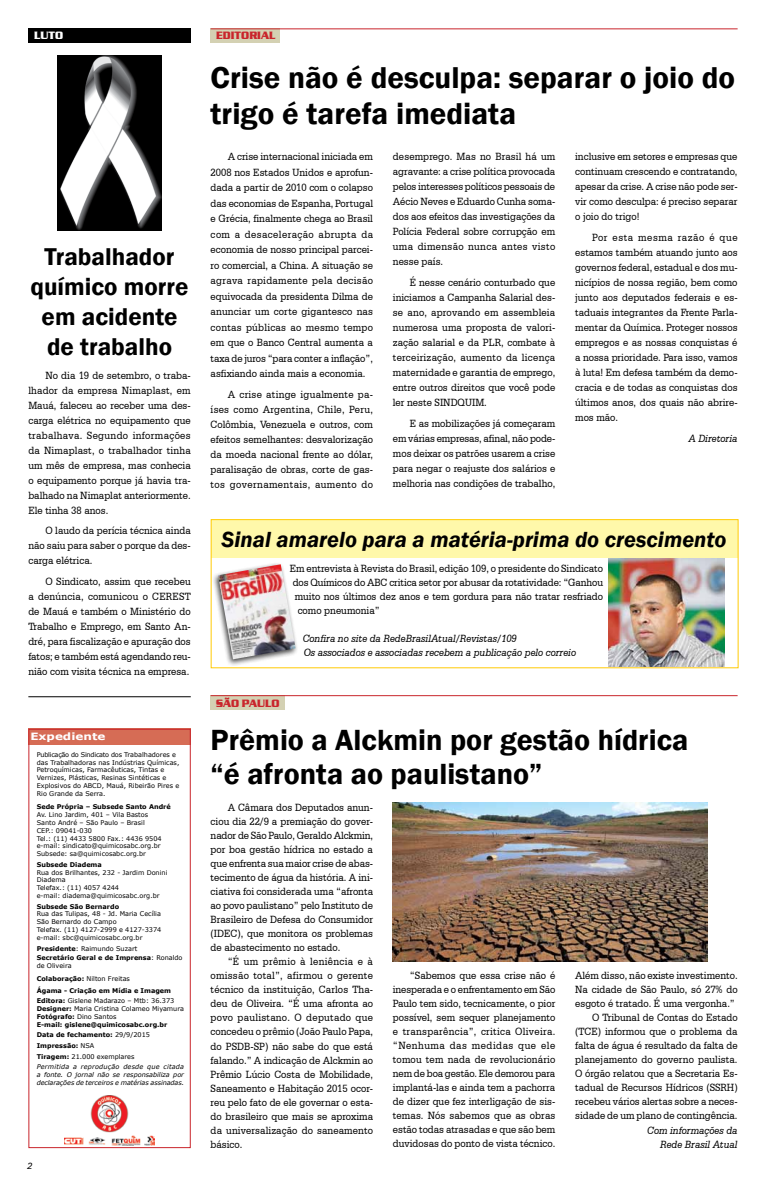
<style>
.page{position:relative;width:766px;height:1191px;background:#fff}
.page>*{position:absolute;margin:0;border:0;box-sizing:border-box;transform-origin:0 0}
.t1{font:600 31px/36px "Franklin Gothic";color:#000}
.t2{font:600 30px/34px "Franklin Gothic";color:#000}
.t3{font:600 25px/30px "Franklin Gothic";color:#000;text-align:center}
.t4{font:italic 600 22.5px "Franklin Gothic";color:#000}
.t5{font:11px/15px "Serifa BT";color:#000;text-align:justify;scale:.9 1}
.t6{font:italic 11px/14px "Serifa BT";color:#000;scale:.9 1}
.t7{font:700 11px "Serpentine D";color:#c9252c;scale:.9 1}
.t8{font:700 11px "Serpentine D";color:#fff;scale:.9 1}
.t9{font:700 10px "Verdana";color:#fff;scale:1.2 1}
.t10{font:italic 500 9px "Univers";color:#000}
.t11{font:6.5px/7.8px "Verdana";color:#000}
.t12{font:700 6.5px/10.6px "Verdana";color:#000}
.t13{font:italic 6.5px/7.8px "Verdana";letter-spacing:-.01em;color:#000}
.s1{font-weight:400}
.s2{font-weight:700}
.s3{font-weight:400;font-style:italic}
</style>
<div class="page">
<img style="left:64px;top:1095px;width:90px;height:50px">
<div style="left:28px;top:28px;width:163px;height:15px;background:#000"></div>
<div style="left:28px;top:728px;width:163px;height:17px;background:#d66c55"></div>
<div style="left:28px;top:729px;width:163px;height:419px;border:1px solid #c9252c"></div>
<div style="left:210px;top:28px;width:70px;height:15px;background:#d4d1b3"></div>
<hr style="left:210px;top:28px;width:527px;height:1px;background:#c9252c">
<div style="left:210px;top:695px;width:75px;height:14px;background:#d4d1b3"></div>
<hr style="left:210px;top:695px;width:527px;height:1px;background:#c9252c">
<img style="left:608px;top:558px;width:116px;height:108px">
<div style="left:211px;top:519px;width:527px;height:39px;background:#fff8aa"></div>
<div style="left:211px;top:561px;width:87px;height:105px;background:#000;opacity:.75"></div>
<img style="left:218px;top:564px;width:77px;height:95px">
<div style="left:210px;top:519px;width:528px;height:149px;border:1px solid #ffcb05"></div>
<img style="left:393px;top:802px;width:314px;height:159px">
<hr style="left:28px;top:696px;width:163px;height:1px;background:#000">
<img style="left:57px;top:55px;width:104px;height:175px">
<p class="t8" style="left:34px;top:29px;width:34px">LUTO</p>
<h3 class="t3" style="left:30px;top:242px;width:160px">Trabalhador químico morre em acidente de trabalho</h3>
<p class="t5" style="left:28px;top:367px;width:182px;text-indent:17px">No dia 19 de setembro, o traba&shy;lhador da empresa Nimaplast, em Mauá, faleceu ao receber uma des&shy;carga elétrica no equipamento que trabalhava. Segundo informações da Nimaplast, o trabalhador tinha um mês de empresa, mas conhecia o equipamento porque já havia tra&shy;balhado na Nimaplat anteriormente.<br>Ele tinha 38 anos.</p>
<p class="t5" style="left:28px;top:523px;width:182px;text-indent:17px">O laudo da perícia técnica ainda não saiu para saber o porque da des&shy;carga elétrica.</p>
<p class="t5" style="left:28px;top:574px;width:182px;text-indent:17px">O Sindicato, assim que recebeu a denúncia, comunicou o CEREST de Mauá e também o Ministério do Trabalho e Emprego, em Santo An&shy;dré, para fiscalização e apuração dos fatos; e também está agendando reu&shy;nião com visita técnica na empresa.</p>
<p class="t9" style="left:30px;top:729px;width:64px">Expediente</p>
<p class="t11" style="left:37px;top:750px;width:144px">Publicação do Sindicato dos Trabalhadores e das Trabalhadoras nas Indústrias Químicas, Petroquímicas, Farmacêuticas, Tintas e Vernizes, Plásticas, Resinas Sintéticas e Explosivos do ABCD, Mauá, Ribeirão Pires e Rio Grande da Serra.</p>
<p class="t12" style="left:37px;top:801px;width:135px">Sede Própria – Subsede Santo André</p>
<p class="t11" style="left:37px;top:811px;width:126px">Av. Lino Jardim, 401 – Vila Bastos<br>Santo André – São Paulo – Brasil<br>CEP.: 09041-030<br>Tel.: (11) 4433 5800 Fax.: 4436 9504 e-mail: sindicato@quimicosabc.org.br<br>Subsede: sa@quimicosabc.org.br</p>
<p class="t12" style="left:37px;top:859px;width:67px">Subsede Diadema</p>
<p class="t11" style="left:37px;top:868px;width:132px">Rua dos Brilhantes, 232 - Jardim Donini<br>Diadema<br>Telefax.: (11) 4057 4244<br>e-mail: diadema@quimicosabc.org.br</p>
<p class="t12" style="left:37px;top:901px;width:84px">Subsede São Bernardo</p>
<p class="t11" style="left:37px;top:910px;width:126px">Rua das Tulipas, 48 - Jd. Maria Cecília<br>São Bernardo do Campo<br>Telefax. (11) 4127-2999 e 4127-3374 e-mail: sbc@quimicosabc.org.br</p>
<p class="t12" style="left:37px;top:943px;width:147px;line-height:9.8px">Presidente<span class="s1">: Raimundo Suzart<br></span>Secretário Geral e de Imprensa<span class="s1">: Ronaldo</span></p>
<p class="t12" style="left:37px;top:959px;width:136px;line-height:12.6px"><span class="s1">de Oliveira<br></span>Colaboração: <span class="s1">Nilton Freitas<br></span>Ágama - Criação em Mídia e Imagem</p>
<p class="t11" style="left:37px;top:996px;width:149px"><span class="s2">Editora:</span> Gislene Madarazo – Mtb: 36.373<br><span class="s2">Designer:</span> Maria Cristina Colameo Miyamura <span class="s2">Fotógrafo:</span> Dino Santos<br><span class="s2">E-mail: gislene@quimicosabc.org.br</span></p>
<p class="t12" style="left:37px;top:1029px;width:149px">Data de fechamento: <span class="s1">29/9/2015<br></span>Impressão: <span class="s1">NSA<br></span>Tiragem: <span class="s1">21.000 exemplares<br></span><span class="s3">Permitida a reprodução desde que citada</span></p>
<p class="t13" style="left:37px;top:1070px;width:149px">a fonte. O jornal não se responsabiliza por declarações de terceiros e matérias assinadas.</p>
<p class="t10" style="left:27px;top:1159px;width:7px">2</p>
<p class="t7" style="left:216px;top:29px;width:67px">EDITORIAL</p>
<h1 class="t1" style="left:210px;top:60px;width:526px">Crise não é desculpa: separar o joio do trigo é tarefa imediata</h1>
<p class="t5" style="left:210px;top:149px;width:182px;line-height:15.5px;text-indent:17px">A crise internacional iniciada em 2008 nos Estados Unidos e aprofun&shy;dada a partir de 2010 com o colapso das economias de Espanha, Portugal e Grécia, finalmente chega ao Brasil com a desaceleração abrupta da economia de nosso principal parcei&shy;ro comercial, a China. A situação se agrava rapidamente pela decisão equivocada da presidenta Dilma de anunciar um corte gigantesco nas contas públicas ao mesmo tempo em que o Banco Central aumenta a taxa de juros “para conter a inflação”, asfixiando ainda mais a economia.</p>
<p class="t5" style="left:210px;top:387px;width:182px;text-indent:17px">A crise atinge igualmente pa&shy;íses como Argentina, Chile, Peru, Colômbia, Venezuela e outros, com efeitos semelhantes: desvalorização da moeda nacional frente ao dólar, paralisação de obras, corte de gas&shy;tos governamentais, aumento do</p>
<p class="t5" style="left:393px;top:149px;width:182px">desemprego. Mas no Brasil há um agravante: a crise política provocada pelos interesses políticos pessoais de Aécio Neves e Eduardo Cunha soma&shy;dos aos efeitos das investigações da Polícia Federal sobre corrupção em uma dimensão nunca antes visto nesse país.</p>
<p class="t5" style="left:393px;top:275px;width:182px;text-indent:17px">É nesse cenário conturbado que iniciamos a Campanha Salarial des&shy;se ano, aprovando em assembleia numerosa uma proposta de valori&shy;zação salarial e da PLR, combate à terceirização, aumento da licença maternidade e garantia de emprego, entre outros direitos que você pode ler neste SINDQUIM.</p>
<p class="t5" style="left:393px;top:415px;width:182px;text-indent:17px">E as mobilizações já começaram em várias empresas, afinal, não pode&shy;mos deixar os patrões usarem a crise para negar o reajuste dos salários e melhoria nas condições de trabalho,</p>
<p class="t5" style="left:575px;top:149px;width:182px">inclusive em setores e empresas que continuam crescendo e contratando, apesar da crise. A crise não pode ser&shy;vir como desculpa: é preciso separar o joio do trigo!</p>
<p class="t5" style="left:575px;top:230px;width:182px;text-indent:17px">Por esta mesma razão é que estamos também atuando junto aos governos federal, estadual e dos mu&shy;nicípios de nossa região, bem como junto aos deputados federais e es&shy;taduais integrantes da Frente Parla&shy;mentar da Química. Proteger nossos empregos e as nossas conquistas é a nossa prioridade. Para isso, vamos à luta! Em defesa também da demo&shy;cracia e de todas as conquistas dos últimos anos, dos quais não abrire&shy;mos mão.</p>
<p class="t6" style="left:688px;top:431px;width:56px">A Diretoria</p>
<h3 class="t4" style="left:221px;top:525px;width:506px">Sinal amarelo para a matéria-prima do crescimento</h3>
<p class="t5" style="left:289px;top:561px;width:349px">Em entrevista à Revista do Brasil, edição 109, o presidente do Sindicato</p>
<p class="t5" style="left:292px;top:575px;width:346px">dos Químicos do ABC critica setor por abusar da rotatividade: “Ganhou</p>
<p class="t5" style="left:294px;top:589px;width:344px">muito nos últimos dez anos e tem gordura para não tratar resfriado</p>
<p class="t5" style="left:297px;top:603px;width:93px">como pneumonia”</p>
<p class="t6" style="left:302px;top:631px;width:305px">Confira no site da RedeBrasilAtual/Revistas/109<br>Os associados e associadas recebem a publicação pelo correio</p>
<p class="t7" style="left:216px;top:697px;width:72px">SÃO PAULO</p>
<h2 class="t2" style="left:210px;top:723px;width:479px">Prêmio a Alckmin por gestão hídrica “é afronta ao paulistano”</h2>
<p class="t5" style="left:210px;top:800px;width:182px;line-height:14px;text-indent:17px">A Câmara dos Deputados anun&shy;ciou dia 22/9 a premiação do gover&shy;nador de São Paulo, Geraldo Alckmin, por boa gestão hídrica no estado a que enfrenta sua maior crise de abas&shy;tecimento de água da história. A ini&shy;ciativa foi considerada uma “afronta ao povo paulistano” pelo Instituto de Brasileiro de Defesa do Consumidor (IDEC), que monitora os problemas de abastecimento no estado.</p>
<p class="t5" style="left:210px;top:954px;width:182px;line-height:14px;text-indent:17px">“É um prêmio à leniência e à omissão total”, afirmou o gerente técnico da instituição, Carlos Tha&shy;deu de Oliveira. “É uma afronta ao povo paulistano. O deputado que concedeu o prêmio (João Paulo Papa, do PSDB-SP) não sabe do que está falando.” A indicação de Alckmin ao Prêmio Lúcio Costa de Mobilidade, Saneamento e Habitação 2015 ocor&shy;reu pelo fato de ele governar o esta&shy;do brasileiro que mais se aproxima da universalização do saneamento básico.</p>
<p class="t5" style="left:393px;top:968px;width:182px;line-height:14px;text-indent:17px">“Sabemos que essa crise não é inesperada e o enfrentamento em São Paulo tem sido, tecnicamente, o pior possível, sem sequer planejamento e transparência”, critica Oliveira. “Nenhuma das medidas que ele tomou tem nada de revolucionário nem de boa gestão. Ele demorou para implantá-las e ainda tem a pachorra de dizer que fez interligação de sis&shy;temas. Nós sabemos que as obras estão todas atrasadas e que são bem duvidosas do ponto de vista técnico.</p>
<p class="t5" style="left:575px;top:968px;width:182px;line-height:14px;text-align:right">Além disso, não existe investimento.<br>Na cidade de São Paulo, só 27% do esgoto é tratado. É uma vergonha.” O Tribunal de Contas do Estado (TCE) informou que o problema da falta de água é resultado da falta de planejamento do governo paulista.<br>O órgão relatou que a Secretaria Es&shy;tadual de Recursos Hídricos (SSRH) recebeu vários alertas sobre a neces&shy;sidade de um plano de contingência.</p>
<p class="t6" style="left:647px;top:1122px;width:102px;text-align:right">Com informações da<br>Rede Brasil Atual</p>
</div>
